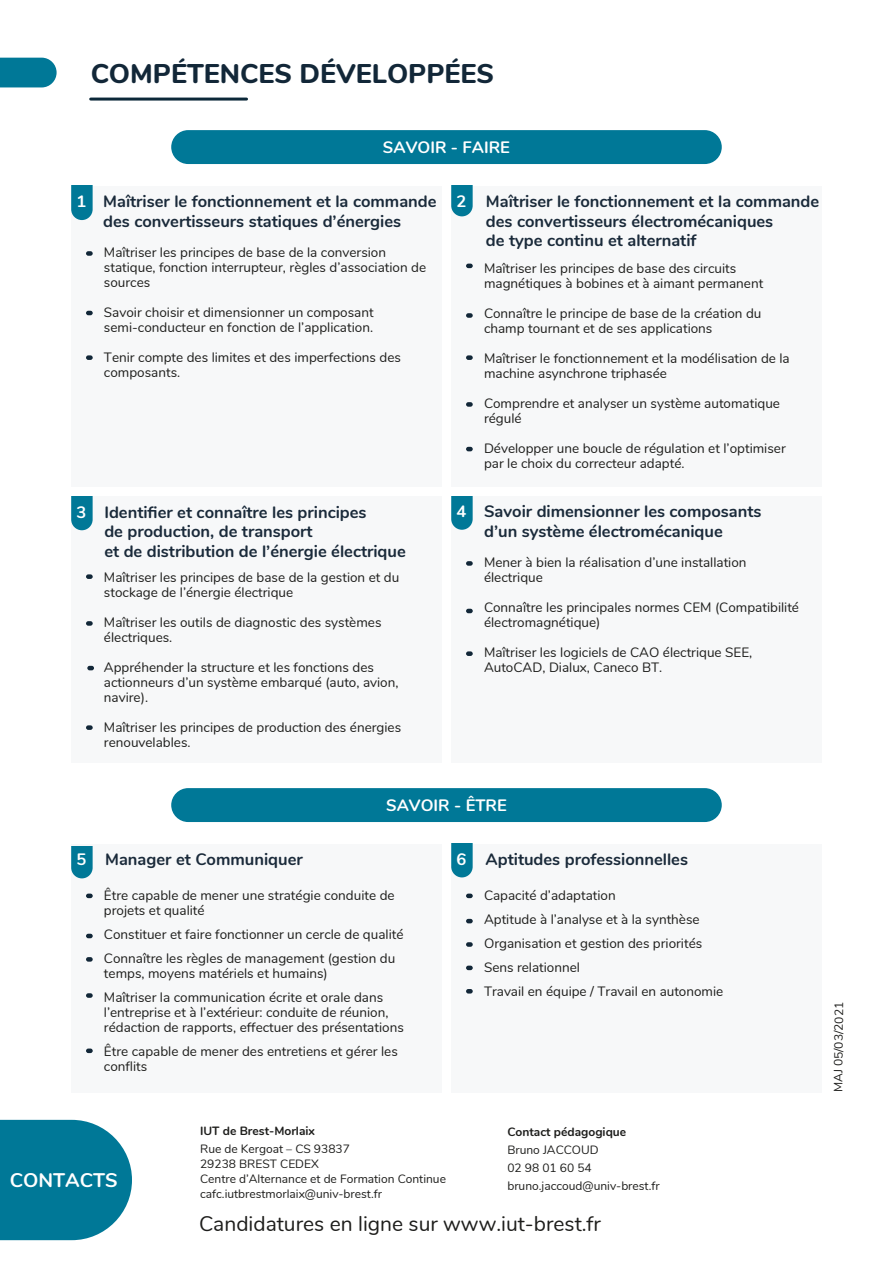
<style>
.page{position:relative;width:893px;height:1263px;background:#fff}
.page>*{position:absolute;margin:0;border:0;box-sizing:border-box;transform-origin:0 0}
.t1{font:800 27px "Nunito";color:#122738}
.t2{font:21px "Nunito";color:#1d1d1b}
.t3{font:700 19.65px "Nunito";color:#fff}
.t4{font:700 16.5px/19.8px "Nunito";color:#1a2a3a}
.t5{font:700 16.5px "Nunito";color:#fff}
.t6{font:13.5px/15px "Nunito";color:#1d1d1b}
.t7{font:12px/15px "Nunito";color:#1d1d1b}
.t8{font:700 12px "Nunito";color:#1d1d1b}
.s1{color:#fff}
</style>
<div class="page">
<hr style="left:91px;top:98px;width:156px;height:3px;background:#0b2839">
<svg style="left:0;top:58px;width:57px;height:29px;background:#0f7f9d"></svg>
<div style="left:171px;top:130px;width:551px;height:34px;background:#007897;border-radius:17px"></div>
<div style="left:171px;top:788px;width:551px;height:34px;background:#007897;border-radius:17px"></div>
<div style="left:71px;top:844px;width:371px;height:249px;background:#f7f8f9"></div>
<svg style="left:71px;top:846px;width:22px;height:32px"></svg>
<div style="left:451px;top:844px;width:371px;height:249px;background:#f7f8f9"></div>
<svg style="left:451px;top:843px;width:22px;height:34px"></svg>
<svg style="left:86px;top:894px;width:7px;height:4px"></svg>
<svg style="left:86px;top:957px;width:7px;height:5px"></svg>
<svg style="left:86px;top:1048px;width:7px;height:5px"></svg>
<svg style="left:466px;top:894px;width:7px;height:4px"></svg>
<svg style="left:466px;top:919px;width:7px;height:4px"></svg>
<svg style="left:466px;top:966px;width:7px;height:4px"></svg>
<svg style="left:466px;top:989px;width:7px;height:4px"></svg>
<div style="left:71px;top:186px;width:371px;height:300px;background:#f7f8f9"></div>
<svg style="left:71px;top:186px;width:22px;height:34px"></svg>
<div style="left:451px;top:186px;width:371px;height:300px;background:#f7f8f9"></div>
<svg style="left:451px;top:185px;width:22px;height:31px"></svg>
<svg style="left:86px;top:251px;width:7px;height:5px"></svg>
<svg style="left:86px;top:311px;width:7px;height:4px"></svg>
<svg style="left:86px;top:355px;width:7px;height:5px"></svg>
<svg style="left:466px;top:264px;width:7px;height:4px"></svg>
<svg style="left:466px;top:402px;width:7px;height:5px"></svg>
<svg style="left:466px;top:313px;width:7px;height:5px"></svg>
<svg style="left:466px;top:355px;width:7px;height:5px"></svg>
<div style="left:71px;top:496px;width:371px;height:266px;background:#f7f8f9"></div>
<svg style="left:71px;top:496px;width:22px;height:34px"></svg>
<div style="left:451px;top:496px;width:371px;height:266px;background:#f7f8f9"></div>
<svg style="left:451px;top:496px;width:22px;height:34px"></svg>
<svg style="left:86px;top:574px;width:7px;height:5px"></svg>
<svg style="left:86px;top:725px;width:7px;height:5px"></svg>
<svg style="left:86px;top:621px;width:7px;height:5px"></svg>
<svg style="left:87px;top:666px;width:7px;height:4px"></svg>
<svg style="left:466px;top:561px;width:7px;height:5px"></svg>
<svg style="left:466px;top:609px;width:7px;height:4px"></svg>
<svg style="left:466px;top:651px;width:7px;height:5px"></svg>
<svg style="left:0;top:1120px;width:132px;height:120px;background:#1784a0"></svg>
<svg style="left:466px;top:942px;width:7px;height:5px"></svg>
<svg style="left:86px;top:934px;width:7px;height:4px"></svg>
<svg style="left:86px;top:993px;width:7px;height:5px"></svg>
<svg style="left:466px;top:447px;width:7px;height:4px"></svg>
<h1 class="t1" style="left:91px;top:54px;width:405px">COMPÉTENCES DÉVELOPPÉES</h1>
<p class="t5" style="left:383px;top:135px;width:129px">SAVOIR - FAIRE</p>
<p class="t5" style="left:77px;top:190px;width:11px">1</p>
<p class="t4" style="left:486px;top:190px;width:335px">Maîtriser le fonctionnement et la commande des convertisseurs électromécaniques<br>de type continu et alternatif</p>
<p class="t4" style="left:103px;top:191px;width:335px">Maîtriser le fonctionnement et la commande des convertisseurs statiques d’énergies</p>
<p class="t5" style="left:457px;top:189px;width:11px">2</p>
<p class="t6" style="left:104px;top:244px;width:324px">Maîtriser les principes de base de la conversion statique, fonction interrupteur, règles d’association de sources</p>
<p class="t6" style="left:104px;top:304px;width:271px">Savoir choisir et dimensionner un composant semi-conducteur en fonction de l’application.</p>
<p class="t6" style="left:104px;top:349px;width:299px">Tenir compte des limites et des imperfections des composants.</p>
<p class="t6" style="left:484px;top:260px;width:281px">Maîtriser les principes de base des circuits magnétiques à bobines et à aimant permanent</p>
<p class="t6" style="left:484px;top:305px;width:279px">Connaître le principe de base de la création du champ tournant et de ses applications</p>
<p class="t6" style="left:484px;top:350px;width:307px">Maîtriser le fonctionnement et la modélisation de la machine asynchrone triphasée</p>
<p class="t6" style="left:484px;top:395px;width:298px">Comprendre et analyser un système automatique régulé</p>
<p class="t6" style="left:484px;top:440px;width:303px">Développer une boucle de régulation et l’optimiser par le choix du correcteur adapté.</p>
<p class="t4" style="left:104px;top:501px;width:303px">Identifier et connaître les principes<br>de production, de transport<br>et de distribution de l’énergie électrique</p>
<p class="t5" style="left:77px;top:500px;width:11px">3</p>
<p class="t4" style="left:484px;top:500px;width:279px">Savoir dimensionner les composants d’un système électromécanique</p>
<p class="t5" style="left:457px;top:499px;width:11px">4</p>
<p class="t6" style="left:484px;top:554px;width:264px">Mener à bien la réalisation d’une installation électrique</p>
<p class="t6" style="left:484px;top:599px;width:317px">Connaître les principales normes CEM (Compatibilité électromagnétique)</p>
<p class="t6" style="left:484px;top:644px;width:270px">Maîtriser les logiciels de CAO électrique SEE,<br>AutoCAD, Dialux, Caneco BT.</p>
<p class="t6" style="left:104px;top:569px;width:297px">Maîtriser les principes de base de la gestion et du stockage de l’énergie électrique</p>
<p class="t6" style="left:104px;top:614px;width:279px">Maîtriser les outils de diagnostic des systèmes électriques.</p>
<p class="t6" style="left:104px;top:659px;width:296px">Appréhender la structure et les fonctions des actionneurs d’un système embarqué (auto, avion, navire).</p>
<p class="t6" style="left:104px;top:719px;width:299px">Maîtriser les principes de production des énergies renouvelables.</p>
<p class="t5" style="left:386px;top:793px;width:122px">SAVOIR - ÊTRE</p>
<p class="t4" style="left:77px;top:849px;width:228px"><span class="s1">5</span> Manager et Communiquer</p>
<p class="t4" style="left:457px;top:848px;width:233px"><span class="s1">6</span> Aptitudes professionnelles</p>
<p class="t6" style="left:104px;top:887px;width:292px">Être capable de mener une stratégie conduite de projets et qualité</p>
<p class="t6" style="left:104px;top:922px;width:301px;line-height:24px">Constituer et faire fonctionner un cercle de qualité<br>Connaître les règles de management (gestion du</p>
<p class="t6" style="left:104px;top:961px;width:281px;line-height:24px">temps, moyens matériels et humains)<br>Maîtriser la communication écrite et orale dans</p>
<p class="t6" style="left:104px;top:1004px;width:301px">l’entreprise et à l’extérieur: conduite de réunion, rédaction de rapports, effectuer des présentations</p>
<p class="t6" style="left:104px;top:1043px;width:295px">Être capable de mener des entretiens et gérer les conflits</p>
<p class="t6" style="left:484px;top:883px;width:241px;line-height:24px">Capacité d’adaptation<br>Aptitude à l’analyse et à la synthèse<br>Organisation et gestion des priorités<br>Sens relationnel<br>Travail en équipe / Travail en autonomie</p>
<p class="t8" style="left:507px;top:1122px;width:120px">Contact pédagogique</p>
<p class="t7" style="left:507px;top:1140px;width:93px;line-height:18px">Bruno JACCOUD<br>02 98 01 60 54</p>
<p class="t8" style="left:200px;top:1122px;width:116px">IUT de Brest-Morlaix</p>
<p class="t7" style="left:200px;top:1141px;width:247px">Rue de Kergoat – CS 93837<br>29238 BREST CEDEX<br>Centre d’Alternance et de Formation Continue cafc.iutbrestmorlaix@univ-brest.fr</p>
<h3 class="t3" style="left:10px;top:1165px;width:109px">CONTACTS</h3>
<p class="t7" style="left:507px;top:1177px;width:154px">bruno.jaccoud@univ-brest.fr</p>
<h2 class="t2" style="left:199px;top:1208px;width:403px">Candidatures en ligne sur www.iut-brest.fr</h2>
<p class="t7" style="left:830px;top:1092px;width:92px;rotate:-89deg">MAJ 05/03/2021</p>
</div>
